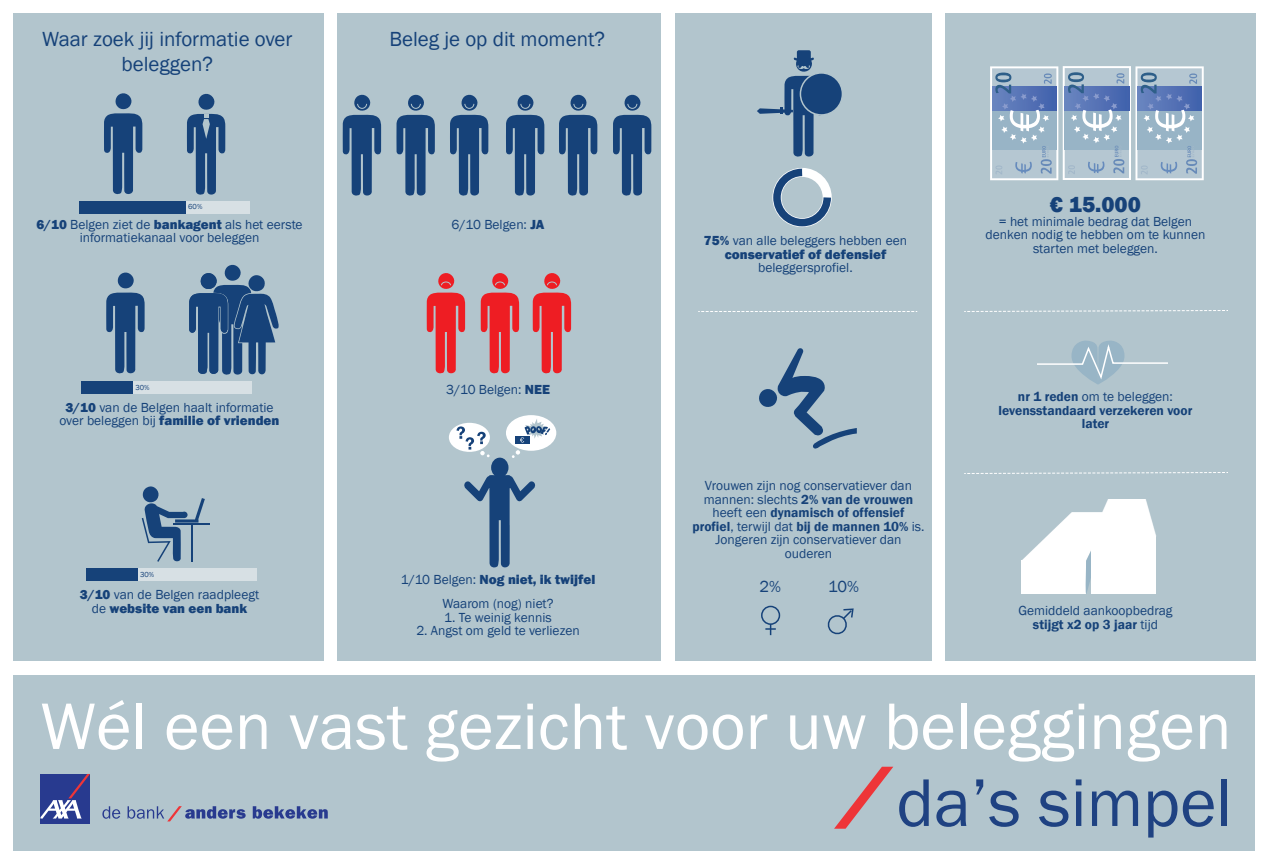
<style>
.page{position:relative;width:1269px;height:864px;background:#fff}
.page>*{position:absolute;margin:0;border:0;box-sizing:border-box;transform-origin:0 0}
.t1{font:69.75px "Franklin Gothic";color:#1f4282}
.t2{font:67.95px "Franklin Gothic";color:#fff}
.t3{font:800 22.5px "Franklin Gothic";color:#164279}
.t4{font:21px/25.2px "Franklin Gothic";color:#164279;text-align:center}
.t5{font:16.5px "Franklin Gothic";color:#164279}
.t6{font:13.5px/13.5px "Franklin Gothic";color:#164279;text-align:center}
.t7{font:600 13.5px/13.5px "Franklin Gothic";color:#164279;text-align:center}
.t8{font:800 13.5px/13.5px "Franklin Gothic";color:#164279;text-align:center}
.t9{font:7.5px "Franklin Gothic";color:#164279}
.s1{font-weight:800}
.s2{font-weight:400}
.s3{font-weight:600}
</style>
<div class="page">
<div style="left:14px;top:14px;width:310px;height:648px;background:#b2c5cd"></div>
<div style="left:14px;top:675px;width:1242px;height:175px;background:#b2c5cd"></div>
<div style="left:338px;top:14px;width:324px;height:648px;background:#b2c5cd"></div>
<div style="left:675px;top:14px;width:257px;height:648px;background:#b2c5cd"></div>
<div style="left:945px;top:14px;width:311px;height:648px;background:#b2c5cd"></div>
<svg style="left:427px;top:273px;width:38px;height:101px"></svg>
<svg style="left:481px;top:273px;width:38px;height:101px"></svg>
<svg style="left:533px;top:273px;width:38px;height:101px"></svg>
<svg style="left:343px;top:94px;width:38px;height:102px"></svg>
<svg style="left:104px;top:93px;width:38px;height:102px"></svg>
<svg style="left:396px;top:94px;width:39px;height:102px"></svg>
<svg style="left:450px;top:94px;width:38px;height:102px"></svg>
<svg style="left:506px;top:94px;width:38px;height:102px"></svg>
<svg style="left:559px;top:94px;width:38px;height:102px"></svg>
<svg style="left:613px;top:94px;width:38px;height:102px"></svg>
<div style="left:800px;top:73px;width:42px;height:42px;background:#164279;border-radius:50%"></div>
<div style="left:800px;top:72px;width:43px;height:44px;border:2px solid #b2c5cd;border-radius:50%"></div>
<svg style="left:757px;top:50px;width:66px;height:107px"></svg>
<svg style="left:759px;top:348px;width:98px;height:101px"></svg>
<svg style="left:187px;top:93px;width:38px;height:102px"></svg>
<svg style="left:106px;top:272px;width:39px;height:102px"></svg>
<svg style="left:189px;top:264px;width:90px;height:111px"></svg>
<svg style="left:142px;top:486px;width:63px;height:76px"></svg>
<hr style="left:173px;top:523px;width:37px;height:1px;background:#164279">
<hr style="left:191px;top:524px;width:2px;height:37px;background:#164279">
<div style="left:491px;top:458px;width:17px;height:20px;background:#164279;border-radius:50%"></div>
<svg style="left:464px;top:475px;width:71px;height:93px"></svg>
<div style="left:449px;top:423px;width:41px;height:29px;background:#fff;border-radius:50%"></div>
<div style="left:506px;top:415px;width:50px;height:36px;background:#fff;border-radius:50%"></div>
<div style="left:516px;top:436px;width:14px;height:8px;background:#164279"></div>
<svg style="left:520px;top:418px;width:30px;height:25px"></svg>
<svg style="left:456px;top:426px;width:34px;height:31px"></svg>
<svg style="left:512px;top:450px;width:8px;height:8px"></svg>
<div style="left:80px;top:201px;width:170px;height:12px;background:#d7e0e4"></div>
<div style="left:80px;top:201px;width:106px;height:12px;background:#164279"></div>
<div style="left:82px;top:381px;width:170px;height:13px;background:#d7e0e4"></div>
<div style="left:82px;top:381px;width:51px;height:13px;background:#164279"></div>
<div style="left:86px;top:569px;width:170px;height:12px;background:#d7e0e4"></div>
<div style="left:86px;top:569px;width:51px;height:12px;background:#164279"></div>
<svg style="left:772px;top:168px;width:60px;height:59px"></svg>
<div style="left:761px;top:606px;width:19px;height:19px;border:2px solid #164279;border-radius:50%"></div>
<svg style="left:765px;top:624px;width:11px;height:11px"></svg>
<svg style="left:827px;top:608px;width:27px;height:27px"></svg>
<svg style="left:698px;top:311px;width:219px;height:1px"></svg>
<svg style="left:964px;top:310px;width:264px;height:2px"></svg>
<svg style="left:964px;top:472px;width:264px;height:2px"></svg>
<svg style="left:990px;top:66px;width:214px;height:114px"></svg>
<img style="left:1022px;top:500px;width:134px;height:60px">
<div style="left:1022px;top:560px;width:64px;height:34px;background:#fff"></div>
<svg style="left:1085px;top:550px;width:7px;height:44px"></svg>
<div style="left:1092px;top:536px;width:64px;height:58px;background:#fff"></div>
<svg style="left:1037px;top:340px;width:131px;height:44px"></svg>
<div style="left:40px;top:774px;width:50px;height:50px;background:#283a8f"></div>
<svg style="left:41px;top:774px;width:49px;height:45px"></svg>
<svg style="left:253px;top:806px;width:75px;height:13px"></svg>
<svg style="left:102px;top:806px;width:18px;height:13px"></svg>
<svg style="left:128px;top:806px;width:118px;height:15px"></svg>
<svg style="left:834px;top:767px;width:59px;height:62px"></svg>
<h3 class="t4" style="left:42px;top:26px;width:252px">Waar zoek jij informatie over beleggen?</h3>
<h3 class="t4" style="left:389px;top:26px;width:217px">Beleg je op dit moment?</h3>
<p class="t9" style="left:188px;top:202px;width:16px">60%</p>
<p class="t6" style="left:36px;top:218px;width:268px"><span class="s1">6/10</span> Belgen ziet de <span class="s1">bankagent</span> als het eerste informatiekanaal voor beleggen</p>
<p class="t6" style="left:452px;top:218px;width:94px">6/10 Belgen: <span class="s1">JA</span></p>
<p class="t9" style="left:136px;top:382px;width:16px">30%</p>
<p class="t6" style="left:59px;top:401px;width:221px"><span class="s1">3/10</span> van de Belgen haalt informatie over beleggen bij <span class="s1">familie of vrienden</span></p>
<p class="t9" style="left:140px;top:570px;width:16px">30%</p>
<p class="t6" style="left:80px;top:588px;width:181px"><span class="s1">3/10</span> van de Belgen raadpleegt de <span class="s1">website van een bank</span></p>
<p class="t6" style="left:446px;top:383px;width:105px">3/10 Belgen: <span class="s1">NEE</span></p>
<p class="t6" style="left:401px;top:568px;width:196px;line-height:24px">1/10 Belgen: <span class="s1">Nog niet, ik twijfel<br></span>Waarom (nog) niet?</p>
<p class="t6" style="left:444px;top:611px;width:109px">1. Te weinig kennis</p>
<p class="t6" style="left:416px;top:624px;width:165px">2. Angst om geld te verliezen</p>
<p class="t8" style="left:704px;top:234px;width:205px">75% <span class="s2">van alle beleggers hebben een </span>conservatief of defensief</p>
<p class="t6" style="left:758px;top:261px;width:96px">beleggersprofiel.</p>
<p class="t6" style="left:692px;top:479px;width:234px">Vrouwen zijn nog conservatiever dan mannen: slechts <span class="s3">2% van de vrouwen </span>heeft een <span class="s3">dynamisch of offensief profiel</span>, terwijl dat <span class="s3">bij de mannen 10%</span> is.<br>Jongeren zijn conservatiever dan ouderen</p>
<p class="t5" style="left:760px;top:576px;width:23px">2%</p>
<p class="t5" style="left:828px;top:576px;width:32px">10%</p>
<h3 class="t3" style="left:1050px;top:190px;width:93px">€ 15.000</h3>
<p class="t6" style="left:986px;top:215px;width:221px">= het minimale bedrag dat Belgen denken nodig te hebben om te kunnen starten met beleggen.</p>
<p class="t7" style="left:999px;top:390px;width:195px">nr 1 reden <span class="s2">om te beleggen: </span>levensstandaard verzekeren voor later</p>
<p class="t6" style="left:1018px;top:604px;width:156px">Gemiddeld aankoopbedrag <span class="s3">stijgt x2 op 3 jaar</span> tijd</p>
<h2 class="t2" style="left:40px;top:684px;width:1193px">Wél een vast gezicht voor uw beleggingen</h2>
<h1 class="t1" style="left:896px;top:759px;width:338px">da’s simpel</h1>
</div>
